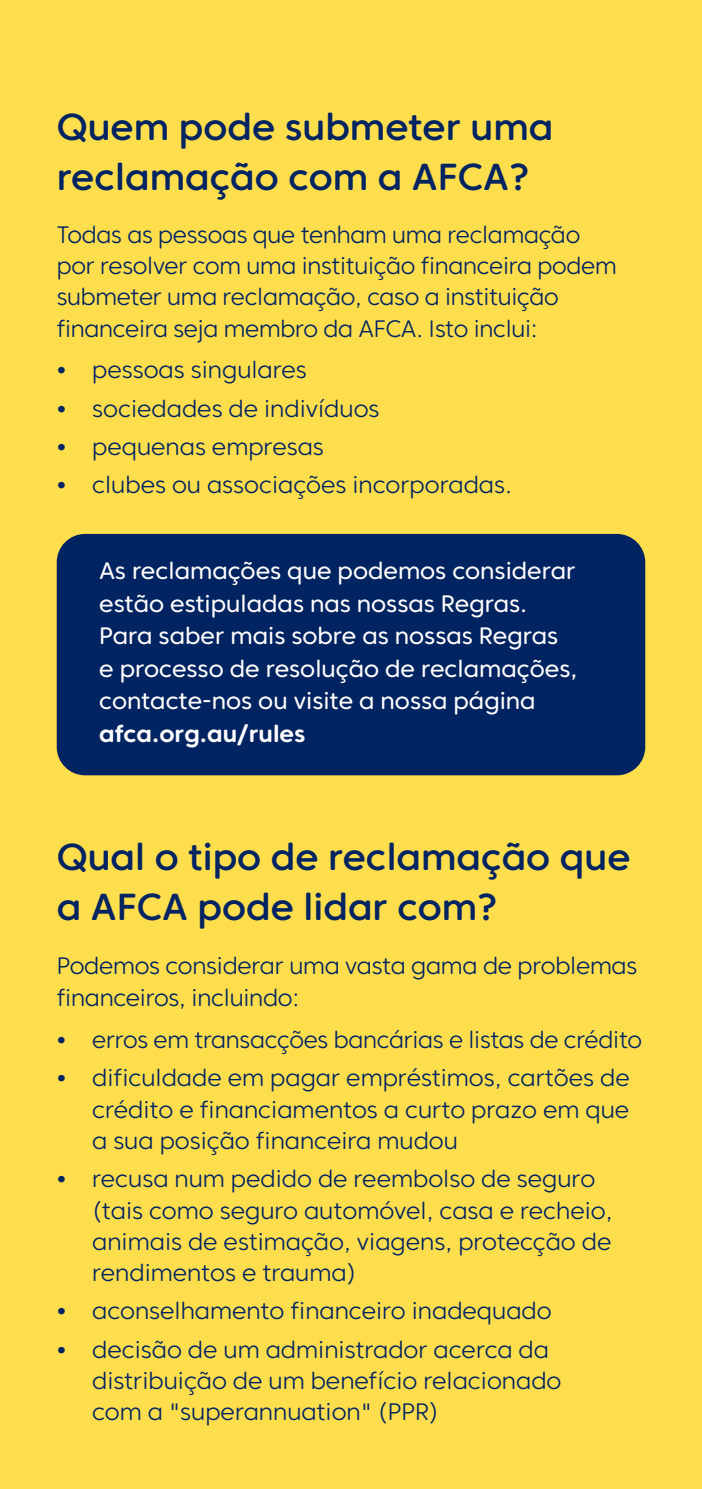
<style>
.page{position:relative;width:702px;height:1489px;background:#fff}
.page>*{position:absolute;margin:0;border:0;box-sizing:border-box;transform-origin:0 0}
.t1{font:500 37.5px/50px "Core Sans CR 55";color:#002361}
.t2{font:300 23.75px/31.2px "Core Sans CR 35";color:#002361}
.t3{font:23.75px/32.5px "Core Sans CR 45";color:#fff}
.t4{font:700 23.75px "Core Sans CR 65";color:#fff}
.s1{font-family:"Core Sans CR 65";font-weight:700}
</style>
<div class="page">
<div style="left:0;top:0;width:702px;height:1488px;background:#ffde4e"></div>
<div style="left:57px;top:534px;width:588px;height:241px;background:#002361;border-radius:28px"></div>
<h1 class="t1" style="left:57px;top:102px;width:498px">Quem pode submeter uma reclamação com a AFCA?</h1>
<p class="t2" style="left:57px;top:218px;width:561px">Todas as pessoas que tenham uma reclamação por resolver com uma instituição financeira podem submeter uma reclamação, caso a instituição financeira seja membro da AFCA. Isto inclui:</p>
<p class="t2" style="left:57px;top:354px;width:252px"><span class="s1">•</span> pessoas singulares</p>
<p class="t2" style="left:57px;top:392px;width:324px"><span class="s1">•</span> sociedades de indivíduos</p>
<p class="t2" style="left:57px;top:431px;width:269px"><span class="s1">•</span> pequenas empresas</p>
<p class="t2" style="left:57px;top:469px;width:457px"><span class="s1">•</span> clubes ou associações incorporadas.</p>
<p class="t3" style="left:99px;top:554px;width:479px">As reclamações que podemos considerar estão estipuladas nas nossas Regras.<br>Para saber mais sobre as nossas Regras e processo de resolução de reclamações, contacte-nos ou visite a nossa página</p>
<p class="t4" style="left:99px;top:718px;width:208px">afca.org.au/rules</p>
<h1 class="t1" style="left:57px;top:831px;width:575px">Qual o tipo de reclamação que a AFCA pode lidar com?</h1>
<p class="t2" style="left:57px;top:948px;width:582px;line-height:32.5px">Podemos considerar uma vasta gama de problemas financeiros, incluindo:</p>
<p class="t2" style="left:57px;top:1023px;width:587px"><span class="s1">•</span> erros em transacções bancárias e listas de crédito</p>
<p class="t2" style="left:92px;top:1062px;width:539px;text-align:justify;text-indent:-35px"><span class="s1">•</span> dificuldade em pagar empréstimos, cartões de crédito e financiamentos a curto prazo em que a sua posição financeira mudou</p>
<p class="t2" style="left:92px;top:1163px;width:522px;text-indent:-35px"><span class="s1">•</span> recusa num pedido de reembolso de seguro (tais como seguro automóvel, casa e recheio, animais de estimação, viagens, protecção de rendimentos e trauma)</p>
<p class="t2" style="left:57px;top:1295px;width:496px"><span class="s1">•</span> aconselhamento financeiro inadequado</p>
<p class="t2" style="left:92px;top:1333px;width:471px;text-indent:-35px"><span class="s1">•</span> decisão de um administrador acerca da distribuição de um benefício relacionado com a "superannuation" (PPR)</p>
</div>
